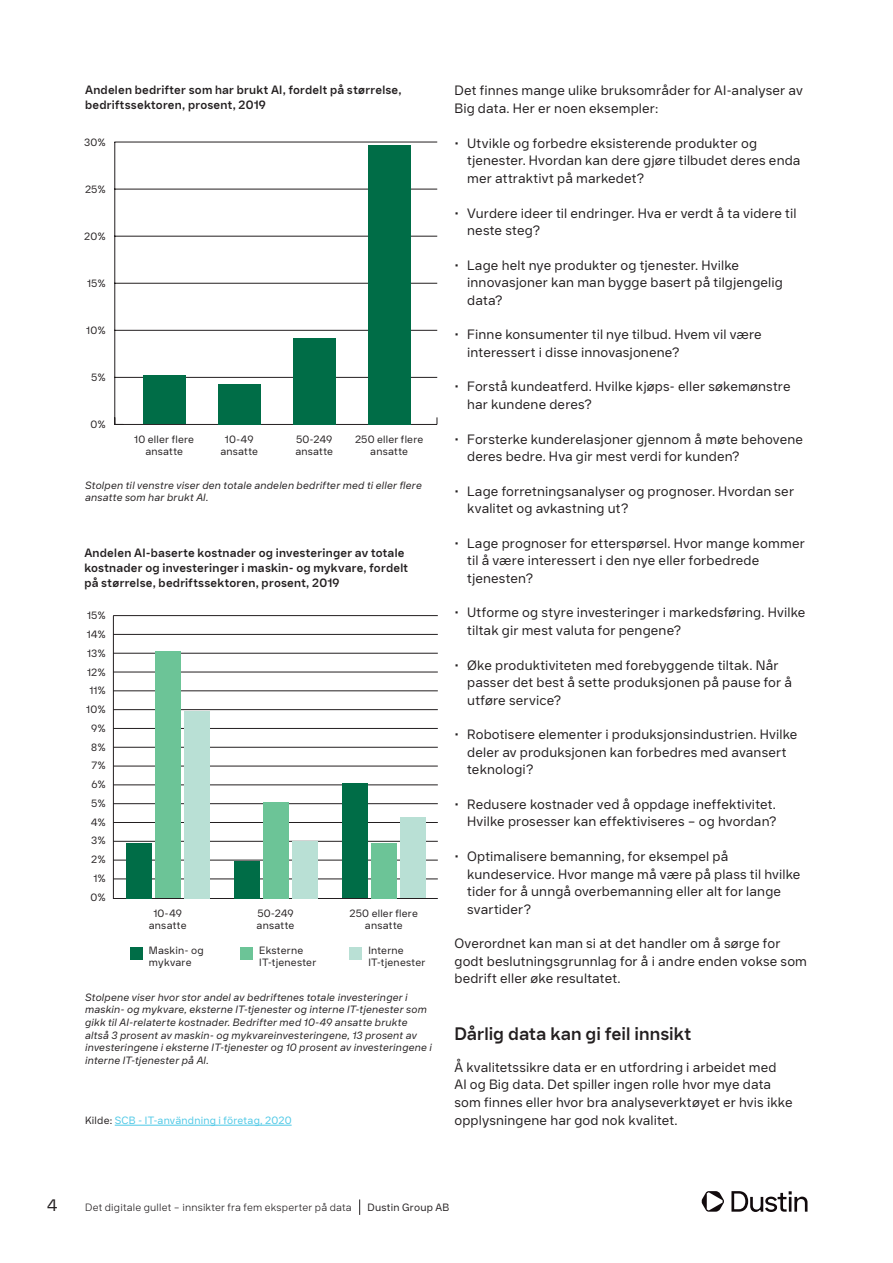
<style>
.page{position:relative;width:893px;height:1263px;background:#fff}
.page>*{position:absolute;margin:0;border:0;box-sizing:border-box;transform-origin:0 0}
.Mellanrub{font:700 18px "Dustin Sans";color:#231f20}
.t1{font:16.5px "Dustin Sans";color:#231f20}
.Body{font:13.5px/17.5px "Dustin Sans";letter-spacing:.01em;color:#231f20}
.Body-2{font:700 12px/15px "Dustin Sans";letter-spacing:.02em;color:#231f20}
.Body-3{font:italic 10.5px/12.6px "Dustin Sans";letter-spacing:.02em;color:#231f20}
.Body-4{font:10.5px/12px "Dustin Sans";letter-spacing:.02em;color:#231f20}
.t2{font:300 10.5px "Dustin Sans";letter-spacing:.015em;color:#231f20}
.Body-5{font:10.5px "Dustin Sans";letter-spacing:.02em;color:#4cc8e6}
.s1{color:#231f20}
</style>
<div class="page">
<svg style="left:359px;top:1199px;width:1px;height:16px"></svg>
<svg style="left:731px;top:1191px;width:76px;height:21px"></svg>
<svg style="left:702px;top:1191px;width:22px;height:21px"></svg>
<hr style="left:115px;top:424px;width:322px;height:1px;background:#231f20">
<hr style="left:115px;top:142px;width:1px;height:282px;background:#231f20">
<svg style="left:115px;top:417px;width:8px;height:7px"></svg>
<hr style="left:114px;top:377px;width:323px;height:1px;background:#231f20">
<hr style="left:114px;top:330px;width:323px;height:1px;background:#231f20">
<hr style="left:114px;top:283px;width:323px;height:1px;background:#231f20">
<hr style="left:114px;top:236px;width:323px;height:1px;background:#231f20">
<hr style="left:114px;top:189px;width:323px;height:1px;background:#231f20">
<hr style="left:114px;top:142px;width:323px;height:1px;background:#231f20">
<div style="left:368px;top:145px;width:42px;height:279px;background:#006d47"></div>
<div style="left:293px;top:338px;width:42px;height:86px;background:#006d47"></div>
<div style="left:218px;top:384px;width:42px;height:40px;background:#006d47"></div>
<div style="left:143px;top:375px;width:42px;height:49px;background:#006d47"></div>
<svg style="left:113px;top:616px;width:325px;height:283px"></svg>
<hr style="left:113px;top:615px;width:325px;height:1px;background:#231f20">
<hr style="left:113px;top:634px;width:325px;height:1px;background:#231f20">
<hr style="left:113px;top:653px;width:325px;height:1px;background:#231f20">
<hr style="left:113px;top:672px;width:325px;height:1px;background:#231f20">
<hr style="left:113px;top:690px;width:325px;height:1px;background:#231f20">
<hr style="left:113px;top:709px;width:325px;height:1px;background:#231f20">
<hr style="left:113px;top:728px;width:325px;height:1px;background:#231f20">
<hr style="left:113px;top:747px;width:325px;height:1px;background:#231f20">
<hr style="left:113px;top:766px;width:325px;height:1px;background:#231f20">
<hr style="left:113px;top:785px;width:325px;height:1px;background:#231f20">
<hr style="left:113px;top:803px;width:325px;height:1px;background:#231f20">
<hr style="left:113px;top:822px;width:325px;height:1px;background:#231f20">
<hr style="left:113px;top:841px;width:325px;height:1px;background:#231f20">
<hr style="left:113px;top:860px;width:325px;height:1px;background:#231f20">
<hr style="left:113px;top:879px;width:325px;height:1px;background:#231f20">
<div style="left:184px;top:711px;width:25px;height:187px;background:#b9e0d5"></div>
<div style="left:292px;top:841px;width:26px;height:57px;background:#b9e0d5"></div>
<div style="left:400px;top:817px;width:26px;height:81px;background:#b9e0d5"></div>
<div style="left:155px;top:652px;width:26px;height:246px;background:#6cc497"></div>
<div style="left:263px;top:802px;width:26px;height:96px;background:#6cc497"></div>
<div style="left:371px;top:843px;width:26px;height:55px;background:#6cc497"></div>
<div style="left:126px;top:843px;width:26px;height:55px;background:#006d47"></div>
<div style="left:130px;top:947px;width:13px;height:12px;background:#006d47"></div>
<div style="left:240px;top:947px;width:13px;height:12px;background:#6cc497"></div>
<div style="left:350px;top:947px;width:12px;height:12px;background:#b9e0d5"></div>
<div style="left:234px;top:861px;width:26px;height:37px;background:#006d47"></div>
<div style="left:342px;top:783px;width:26px;height:115px;background:#006d47"></div>
<hr style="left:115px;top:1125px;width:177px;height:1px;background:#4cc8e6">
<p class="Body-2" style="left:85px;top:83px;width:318px">Andelen bedrifter som har brukt AI, fordelt på størrelse, bedriftssektoren, prosent, 2019</p>
<p class="Body-4" style="left:84px;top:136px;width:23px">30%</p>
<p class="Body-4" style="left:85px;top:183px;width:22px">25%</p>
<p class="Body-4" style="left:84px;top:230px;width:23px">20%</p>
<p class="Body-4" style="left:87px;top:277px;width:20px">15%</p>
<p class="Body-4" style="left:86px;top:324px;width:21px">10%</p>
<p class="Body-4" style="left:91px;top:371px;width:16px">5%</p>
<p class="Body-4" style="left:90px;top:418px;width:17px">0%</p>
<p class="Body-4" style="left:134px;top:434px;width:61px;text-align:center">10 eller flere ansatte</p>
<p class="Body-4" style="left:220px;top:434px;width:39px;text-align:center">10-49 ansatte</p>
<p class="Body-4" style="left:295px;top:434px;width:39px">50-249 ansatte</p>
<p class="Body-4" style="left:355px;top:434px;width:70px;text-align:center">250 eller flere ansatte</p>
<p class="Body-3" style="left:85px;top:479px;width:338px">Stolpen til venstre viser den totale andelen bedrifter med ti eller flere ansatte som har brukt AI.</p>
<p class="Body-2" style="left:84px;top:545px;width:325px">Andelen AI-baserte kostnader og investeringer av totale kostnader og investeringer i maskin- og mykvare, fordelt på størrelse, bedriftssektoren, prosent, 2019</p>
<p class="Body-4" style="left:87px;top:610px;width:20px">15%</p>
<p class="Body-4" style="left:87px;top:628px;width:20px">14%</p>
<p class="Body-4" style="left:87px;top:647px;width:20px">13%</p>
<p class="Body-4" style="left:87px;top:666px;width:20px">12%</p>
<p class="Body-4" style="left:89px;top:685px;width:18px">11%</p>
<p class="Body-4" style="left:86px;top:703px;width:21px">10%</p>
<p class="Body-4" style="left:91px;top:722px;width:16px">9%</p>
<p class="Body-4" style="left:91px;top:741px;width:16px">8%</p>
<p class="Body-4" style="left:91px;top:760px;width:16px">7%</p>
<p class="Body-4" style="left:92px;top:778px;width:16px">6%</p>
<p class="Body-4" style="left:91px;top:797px;width:16px">5%</p>
<p class="Body-4" style="left:91px;top:816px;width:16px">4%</p>
<p class="Body-4" style="left:91px;top:835px;width:16px">3%</p>
<p class="Body-4" style="left:91px;top:853px;width:16px">2%</p>
<p class="Body-4" style="left:93px;top:872px;width:14px">1%</p>
<p class="Body-4" style="left:90px;top:891px;width:17px">0%</p>
<p class="Body-4" style="left:153px;top:907px;width:30px">10-49</p>
<p class="Body-4" style="left:149px;top:919px;width:39px">ansatte</p>
<p class="Body-4" style="left:149px;top:945px;width:56px">Maskin- og mykvare</p>
<p class="Body-4" style="left:259px;top:945px;width:59px">Eksterne<br>IT-tjenester</p>
<p class="Body-4" style="left:368px;top:945px;width:59px">Interne<br>IT-tjenester</p>
<p class="Body-4" style="left:257px;top:907px;width:39px">50-249 ansatte</p>
<p class="Body-4" style="left:350px;top:907px;width:70px;text-align:center">250 eller flere ansatte</p>
<p class="Body-3" style="left:85px;top:991px;width:348px">Stolpene viser hvor stor andel av bedriftenes totale investeringer i maskin- og mykvare, eksterne IT-tjenester og interne IT-tjenester som gikk til AI-relaterte kostnader. Bedrifter med 10-49 ansatte brukte altså 3 prosent av maskin- og mykvareinvesteringene, 13 prosent av investeringene i eksterne IT-tjenester og 10 prosent av investeringene i interne IT-tjenester på AI.</p>
<p class="Body-5" style="left:85px;top:1114px;width:208px"><span class="s1">Kilde:</span> SCB - IT-användning i företag, 2020</p>
<p class="Body" style="left:454px;top:82px;width:350px">Det finnes mange ulike bruksområder for AI-analyser av<br>Big data. Her er noen eksempler:</p>
<p class="Body" style="left:467px;top:134px;width:335px;text-indent:-13px">• Utvikle og forbedre eksisterende produkter og tjenester. Hvordan kan dere gjøre tilbudet deres enda mer attraktivt på markedet?</p>
<p class="Body" style="left:467px;top:204px;width:331px;text-indent:-13px">• Vurdere ideer til endringer. Hva er verdt å ta videre til neste steg?</p>
<p class="Body" style="left:467px;top:256px;width:317px;text-indent:-13px">• Lage helt nye produkter og tjenester. Hvilke innovasjoner kan man bygge basert på tilgjengelig data?</p>
<p class="Body" style="left:467px;top:326px;width:296px;text-indent:-13px">• Finne konsumenter til nye tilbud. Hvem vil være interessert i disse innovasjonene?</p>
<p class="Body" style="left:467px;top:378px;width:325px;text-indent:-13px">• Forstå kundeatferd. Hvilke kjøps- eller søkemønstre har kundene deres?</p>
<p class="Body" style="left:467px;top:430px;width:337px;text-indent:-13px">• Forsterke kunderelasjoner gjennom å møte behovene deres bedre. Hva gir mest verdi for kunden?</p>
<p class="Body" style="left:467px;top:482px;width:328px;text-indent:-13px">• Lage forretningsanalyser og prognoser. Hvordan ser kvalitet og avkastning ut?</p>
<p class="Body" style="left:467px;top:534px;width:339px;text-indent:-13px">• Lage prognoser for etterspørsel. Hvor mange kommer til å være interessert i den nye eller forbedrede tjenesten?</p>
<p class="Body" style="left:467px;top:604px;width:340px;text-indent:-13px">• Utforme og styre investeringer i markedsføring. Hvilke tiltak gir mest valuta for pengene?</p>
<p class="Body" style="left:467px;top:656px;width:326px;text-indent:-13px">• Øke produktiviteten med forebyggende tiltak. Når passer det best å sette produksjonen på pause for å utføre service?</p>
<p class="Body" style="left:467px;top:726px;width:332px;text-indent:-13px">• Robotisere elementer i produksjonsindustrien. Hvilke deler av produksjonen kan forbedres med avansert teknologi?</p>
<p class="Body" style="left:454px;top:795px;width:324px;text-align:right">• Redusere kostnader ved å oppdage ineffektivitet.<br>Hvilke prosesser kan effektiviseres – og hvordan?</p>
<p class="Body" style="left:467px;top:847px;width:335px;text-indent:-13px">• Optimalisere bemanning, for eksempel på kundeservice. Hvor mange må være på plass til hvilke tider for å unngå overbemanning eller alt for lange svartider?</p>
<p class="Body" style="left:454px;top:935px;width:354px">Overordnet kan man si at det handler om å sørge for godt beslutningsgrunnlag for å i andre enden vokse som bedrift eller øke resultatet.</p>
<p class="Mellanrub" style="left:454px;top:1022px;width:238px">Dårlig data kan gi feil innsikt</p>
<p class="Body" style="left:454px;top:1058px;width:340px">Å kvalitetssikre data er en utfordring i arbeidet med<br>AI og Big data. Det spiller ingen rolle hvor mye data som finnes eller hvor bra analyseverktøyet er hvis ikke opplysningene har god nok kvalitet.</p>
<p class="t1" style="left:47px;top:1194px;width:12px">4</p>
<p class="t2" style="left:85px;top:1200px;width:268px">Det digitale gullet – innsikter fra fem eksperter på data</p>
<p class="Body-4" style="left:367px;top:1201px;width:83px">Dustin Group AB</p>
</div>
